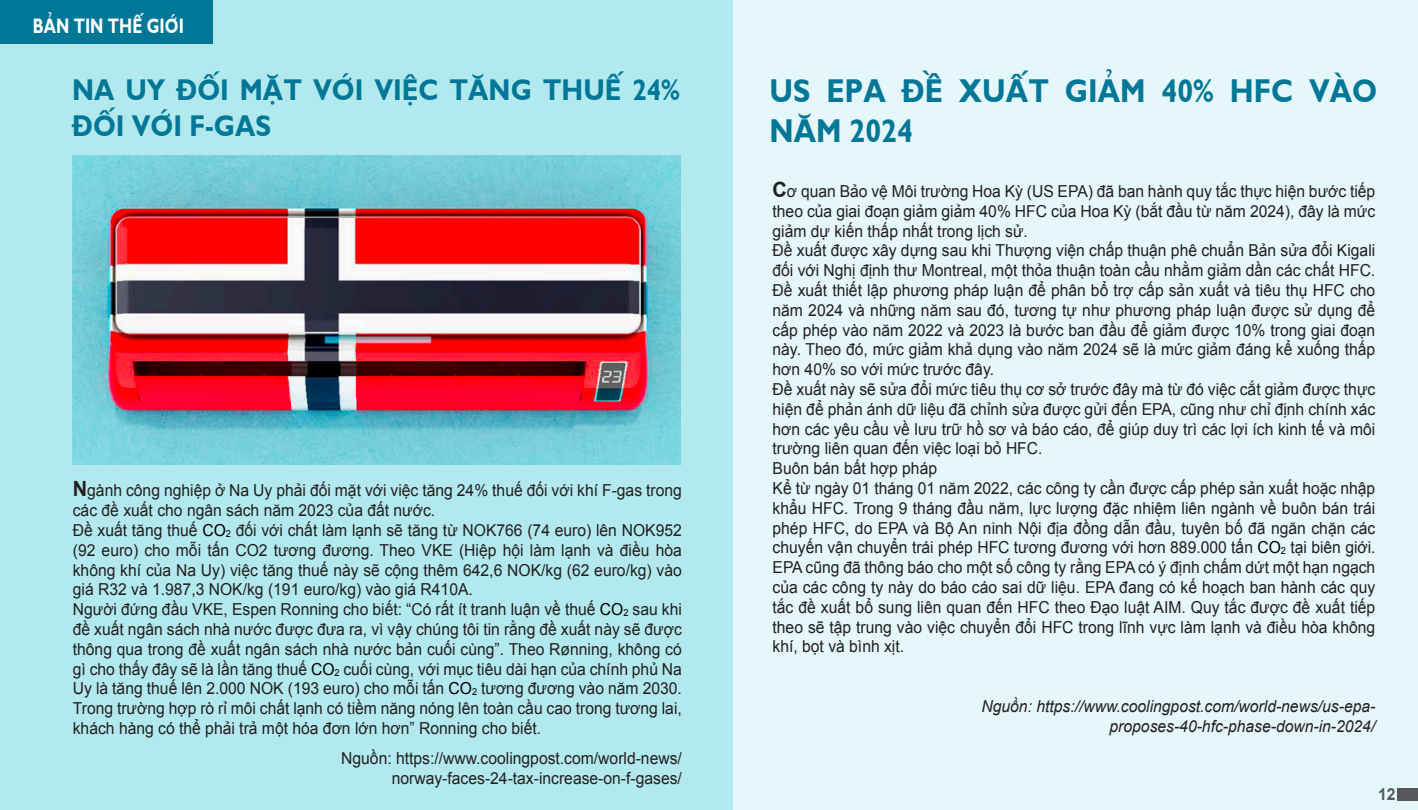
<style>
.page{position:relative;width:1418px;height:810px;background:#e5f7fa}
.page>*{position:absolute;margin:0;border:0;box-sizing:border-box;transform-origin:0 0}
.t1{font:700 33px/39.6px "SFU Gill Sans";color:#007797;scale:.87 1}
.t2{font:700 30px/36px "SFU Gill Sans";color:#007797;scale:.87 1}
.t3{font:700 21px "SFU Gill Sans";color:#fff;scale:.75 1}
.t4{font:16.5px/19.8px "Arial";color:#231f1f;scale:.95 1}
.t5{font:italic 16.5px/19.8px "Arial";color:#231f1f;text-align:right;scale:.95 1}
.t6{font:700 16.5px "Arial";color:#57585b;scale:.95 1}
.s1{font-weight:700;font-size:21px}
.s2{color:#000}
.s3{font-size:9.6px;color:#000}
</style>
<div class="page">
<div style="left:0;top:0;width:733px;height:810px;background:#b2e9ee"></div>
<div style="left:1397px;top:788px;width:21px;height:13px;background:#57585b"></div>
<div style="left:0;top:0;width:212px;height:44px;background:#007797"></div>
<img style="left:72px;top:156px;width:608px;height:308px">
<p class="t3" style="left:33px;top:9px;width:203px">BẢN TIN THẾ GIỚI</p>
<h2 class="t2" style="left:72px;top:69px;width:700px">NA UY ĐỐI MẶT VỚI VIỆC TĂNG THUẾ 24%<br>ĐỐI VỚI F-GAS</h2>
<h1 class="t1" style="left:769px;top:68px;width:700px">US EPA ĐỀ XUẤT GIẢM 40% HFC VÀO<br>NĂM 2024</h1>
<p class="t4" style="left:772px;top:181px;width:636px"><span class="s1">C</span>ơ quan Bảo vệ Môi trường Hoa Kỳ (US EPA) đã ban hành quy tắc thực hiện bước tiếp theo của giai đoạn giảm giảm 40% HFC của Hoa Kỳ (bắt đầu từ năm 2024), đây là mức giảm dự kiến thấp nhất trong lịch sử.<br>Đề xuất được xây dựng sau khi Thượng viện chấp thuận phê chuẩn Bản sửa đổi Kigali đối với Nghị định thư Montreal, một thỏa thuận toàn cầu nhằm giảm dần các chất HFC.<br>Đề xuất thiết lập phương pháp luận để phân bổ trợ cấp sản xuất và tiêu thụ HFC cho năm 2024 và những năm sau đó, tương tự như phương pháp luận được sử dụng để cấp phép vào năm 2022 và 2023 là bước ban đầu để giảm được 10% trong giai đoạn này. Theo đó, mức giảm khả dụng vào năm 2024 sẽ là mức giảm đáng kể xuống thấp hơn 40% so với mức trước đây.<br>Đề xuất này sẽ sửa đổi mức tiêu thụ cơ sở trước đây mà từ đó việc cắt giảm được thực hiện để phản ánh dữ liệu đã chỉnh sửa được gửi đến EPA, cũng như chỉ định chính xác hơn các yêu cầu về lưu trữ hồ sơ và báo cáo, để giúp duy trì các lợi ích kinh tế và môi trường liên quan đến việc loại bỏ HFC.<br>Buôn bán bất hợp pháp<br>Kể từ ngày 01 tháng 01 năm 2022, các công ty cần được cấp phép sản xuất hoặc nhập khẩu HFC. Trong 9 tháng đầu năm, lực lượng đặc nhiệm liên ngành về buôn bán trái phép HFC, do EPA và Bộ An ninh Nội địa đồng dẫn đầu, tuyên bố đã ngăn chặn các chuyến vận chuyển trái phép HFC tương đương với hơn 889.000 tấn <span class="s2">CO</span><span class="s3">2</span> tại biên giới.<br>EPA cũng đã thông báo cho một số công ty rằng EPA có ý định chấm dứt một hạn ngạch của các công ty này do báo cáo sai dữ liệu. EPA đang có kế hoạch ban hành các quy tắc đề xuất bổ sung liên quan đến HFC theo Đạo luật AIM. Quy tắc được đề xuất tiếp theo sẽ tập trung vào việc chuyển đổi HFC trong lĩnh vực làm lạnh và điều hòa không khí, bọt và bình xịt.</p>
<p class="t4" style="left:73px;top:481px;width:642px"><span class="s1">N</span>gành công nghiệp ở Na Uy phải đối mặt với việc tăng 24% thuế đối với khí F-gas trong các đề xuất cho ngân sách năm 2023 của đất nước.<br>Đề xuất tăng thuế <span class="s2">CO</span><span class="s3">2</span> đối với chất làm lạnh sẽ tăng từ NOK766 (74 euro) lên NOK952 (92 euro) cho mỗi tấn CO2 tương đương. Theo VKE (Hiệp hội làm lạnh và điều hòa không khí của Na Uy) việc tăng thuế này sẽ cộng thêm 642,6 NOK/kg (62 euro/kg) vào giá R32 và 1.987,3 NOK/kg (191 euro/kg) vào giá R410A.<br>Người đứng đầu VKE, Espen Ronning cho biết: “Có rất ít tranh luận về thuế <span class="s2">CO</span><span class="s3">2</span> sau khi đề xuất ngân sách nhà nước được đưa ra, vì vậy chúng tôi tin rằng đề xuất này sẽ được thông qua trong đề xuất ngân sách nhà nước bản cuối cùng”. Theo Rønning, không có gì cho thấy đây sẽ là lần tăng thuế <span class="s2">CO</span><span class="s3">2</span> cuối cùng, với mục tiêu dài hạn của chính phủ Na Uy là tăng thuế lên 2.000 NOK (193 euro) cho mỗi tấn <span class="s2">CO</span><span class="s3">2</span> tương đương vào năm 2030.<br>Trong trường hợp rò rỉ môi chất lạnh có tiềm năng nóng lên toàn cầu cao trong tương lai, khách hàng có thể phải trả một hóa đơn lớn hơn” Ronning cho biết.</p>
<p class="t4" style="left:341px;top:748px;width:360px;text-align:right">Nguồn: https://www.coolingpost.com/world-news/ norway-faces-24-tax-increase-on-f-gases/</p>
<p class="t5" style="left:981px;top:696px;width:416px">Nguồn: https://www.coolingpost.com/world-news/us-epa&shy;proposes-40-hfc-phase-down-in-2024/</p>
<p class="t6" style="left:1378px;top:784px;width:20px">12</p>
</div>
